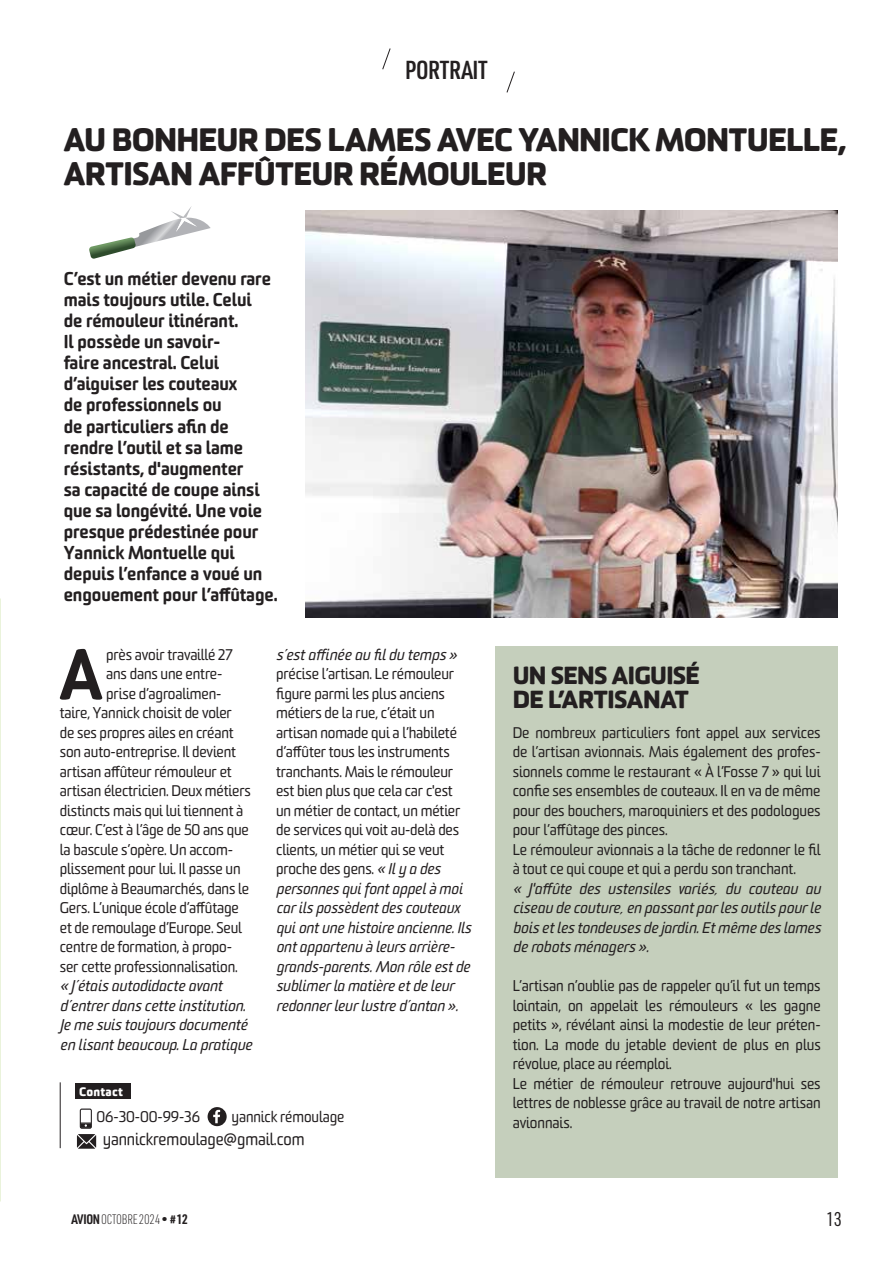
<style>
.page{position:relative;width:893px;height:1263px;background:#fff}
.page>*{position:absolute;margin:0;border:0;box-sizing:border-box;transform-origin:0 0}
.t1{font:900 68.4px "Sommet Rounded";color:#231f20}
.t2{font:800 31.5px/34.5px "Sommet Rounded";letter-spacing:-.03em;color:#231f20}
.t3{font:600 25.5px "URWDIN Cond";letter-spacing:-.01em;color:#231f20}
.t4{font:800 24px/24px "Sommet Rounded";letter-spacing:-.025em;color:#231f20}
.t5{font:19.5px "URWDIN Cond";color:#231f20}
.t6{font:italic 18px/19.5px "Sommet Rounded";color:#231f20}
.t7{font:900 18px/21px "Sommet Rounded";letter-spacing:-.005em;color:#231f20;scale:.96 1}
.t8{font:16.5px "Sommet Rounded";letter-spacing:-.005em;color:#231f20;scale:.96 1}
.t9{font:15px/19.5px "Sommet Rounded";letter-spacing:-.01em;color:#231f20}
.t10{font:15px "Sommet Rounded";letter-spacing:-.01em;color:#231f20;scale:.96 1}
.t11{font:200 13.5px "URWDIN Cond";letter-spacing:-.025em;color:#231f20}
.t12{font:800 12px "Sommet Rounded";letter-spacing:.015em;color:#fff}
.s1{font-style:italic;font-size:18px}
.s2{font-weight:700}
</style>
<div class="page">
<img style="left:306px;top:210px;width:532px;height:407px">
<svg style="left:382px;top:48px;width:9px;height:22px"></svg>
<svg style="left:506px;top:71px;width:9px;height:22px"></svg>
<div style="left:496px;top:646px;width:342px;height:532px;background:#c5cfbc"></div>
<div style="left:208px;top:1107px;width:19px;height:19px;background:#231f20;border-radius:50%"></div>
<svg style="left:213px;top:1110px;width:7px;height:13px"></svg>
<svg style="left:77px;top:1108px;width:19px;height:41px"></svg>
<div style="left:75px;top:1083px;width:55px;height:16px;background:#231f20"></div>
<hr style="left:60px;top:1082px;width:1px;height:66px;background:#231f20">
<svg style="left:89px;top:206px;width:122px;height:53px"></svg>
<h3 class="t3" style="left:405px;top:53px;width:84px">PORTRAIT</h3>
<h2 class="t2" style="left:64px;top:121px;width:784px">AU BONHEUR DES LAMES AVEC YANNICK MONTUELLE,<br>ARTISAN AFFÛTEUR RÉMOULEUR</h2>
<p class="t7" style="left:64px;top:268px;width:224px">C’est un métier devenu rare mais toujours utile. Celui<br>de rémouleur itinérant.<br>Il possède un savoir-<br>faire ancestral. Celui d’aiguiser les couteaux<br>de professionnels ou<br>de particuliers afin de rendre l’outil et sa lame résistants, d'augmenter<br>sa capacité de coupe ainsi que sa longévité. Une voie presque prédestinée pour<br>Yannick Montuelle qui depuis l’enfance a voué un engouement pour l’affûtage.</p>
<h1 class="t1" style="left:59px;top:629px;width:45px">A</h1>
<p class="t9" style="left:106px;top:645px;width:128px">près avoir travaillé 27</p>
<p class="t9" style="left:106px;top:664px;width:118px">ans dans une entre-</p>
<p class="t9" style="left:106px;top:684px;width:117px">prise d’agroalimen-</p>
<p class="t9" style="left:60px;top:703px;width:174px">taire, Yannick choisit de voler</p>
<p class="t9" style="left:60px;top:723px;width:175px">de ses propres ailes en créant</p>
<p class="t9" style="left:60px;top:742px;width:178px">son auto-entreprise. Il devient</p>
<p class="t9" style="left:60px;top:762px;width:173px">artisan affûteur rémouleur et</p>
<p class="t9" style="left:60px;top:781px;width:192px">artisan électricien. Deux métiers</p>
<p class="t9" style="left:60px;top:801px;width:185px">distincts mais qui lui tiennent à</p>
<p class="t9" style="left:60px;top:820px;width:190px">cœur. C’est à l’âge de 50 ans que</p>
<p class="t9" style="left:60px;top:840px;width:175px">la bascule s’opère. Un accom-</p>
<p class="t9" style="left:60px;top:859px;width:182px">plissement pour lui. Il passe un</p>
<p class="t9" style="left:60px;top:879px;width:191px">diplôme à Beaumarchés, dans le</p>
<p class="t9" style="left:60px;top:898px;width:181px">Gers. L’unique école d’affûtage</p>
<p class="t9" style="left:60px;top:918px;width:184px">et de remoulage d’Europe. Seul</p>
<p class="t9" style="left:60px;top:937px;width:174px">centre de formation, à propo-</p>
<p class="t9" style="left:60px;top:957px;width:179px">ser cette professionnalisation.</p>
<p class="t6" style="left:60px;top:977px;width:194px">« J’étais autodidacte avant d’entrer dans cette institution.<br>Je me suis toujours documenté en lisant beaucoup. La pratique</p>
<p class="t12" style="left:79px;top:1083px;width:45px">Contact</p>
<p class="t6" style="left:276px;top:645px;width:182px">s’est affinée au fil du temps »</p>
<p class="t9" style="left:276px;top:664px;width:186px">précise l’artisan. Le rémouleur figure parmi les plus anciens métiers de la rue, c’était un artisan nomade qui a l’habileté d’affûter tous les instruments tranchants. Mais le rémouleur est bien plus que cela car c'est un métier de contact, un métier de services qui voit au-delà des clients, un métier qui se veut proche des gens. <span class="s1">« Il y a des</span></p>
<p class="t6" style="left:276px;top:879px;width:196px">personnes qui font appel à moi car ils possèdent des couteaux qui ont une histoire ancienne. Ils ont appartenu à leurs arrière&shy;grands-parents. Mon rôle est de sublimer la matière et de leur redonner leur lustre d’antan ».</p>
<p class="t10" style="left:97px;top:1108px;width:109px">06-30-00-99-36</p>
<p class="t10" style="left:232px;top:1108px;width:119px">yannick rémoulage</p>
<p class="t8" style="left:103px;top:1129px;width:212px">yannickremoulage@gmail.com</p>
<h3 class="t4" style="left:513px;top:662px;width:189px">UN SENS AIGUISÉ<br>DE L’ARTISANAT</h3>
<p class="t9" style="left:513px;top:723px;width:309px">De nombreux particuliers font appel aux services de l’artisan avionnais. Mais également des profes&shy;sionnels comme le restaurant « À l’Fosse 7 » qui lui confie ses ensembles de couteaux. Il en va de même pour des bouchers, maroquiniers et des podologues pour l’affûtage des pinces.<br>Le rémouleur avionnais a la tâche de redonner le fil à tout ce qui coupe et qui a perdu son tranchant.</p>
<p class="t6" style="left:513px;top:879px;width:309px;text-align:justify">« J'affûte des ustensiles variés, du couteau au ciseau de couture, en passant par les outils pour le bois et les tondeuses de jardin. Et même des lames de robots ménagers ».</p>
<p class="t9" style="left:513px;top:976px;width:309px">L’artisan n’oublie pas de rappeler qu’il fut un temps lointain, on appelait les rémouleurs « les gagne petits », révélant ainsi la modestie de leur préten&shy;tion. La mode du jetable devient de plus en plus révolue, place au réemploi.<br>Le métier de rémouleur retrouve aujourd'hui ses lettres de noblesse grâce au travail de notre artisan avionnais.</p>
<p class="t11" style="left:72px;top:1210px;width:118px"><span class="s2">AVION</span> OCTOBRE 2024 • <span class="s2"># 12</span></p>
<h3 class="t5" style="left:826px;top:1206px;width:17px">13</h3>
</div>
